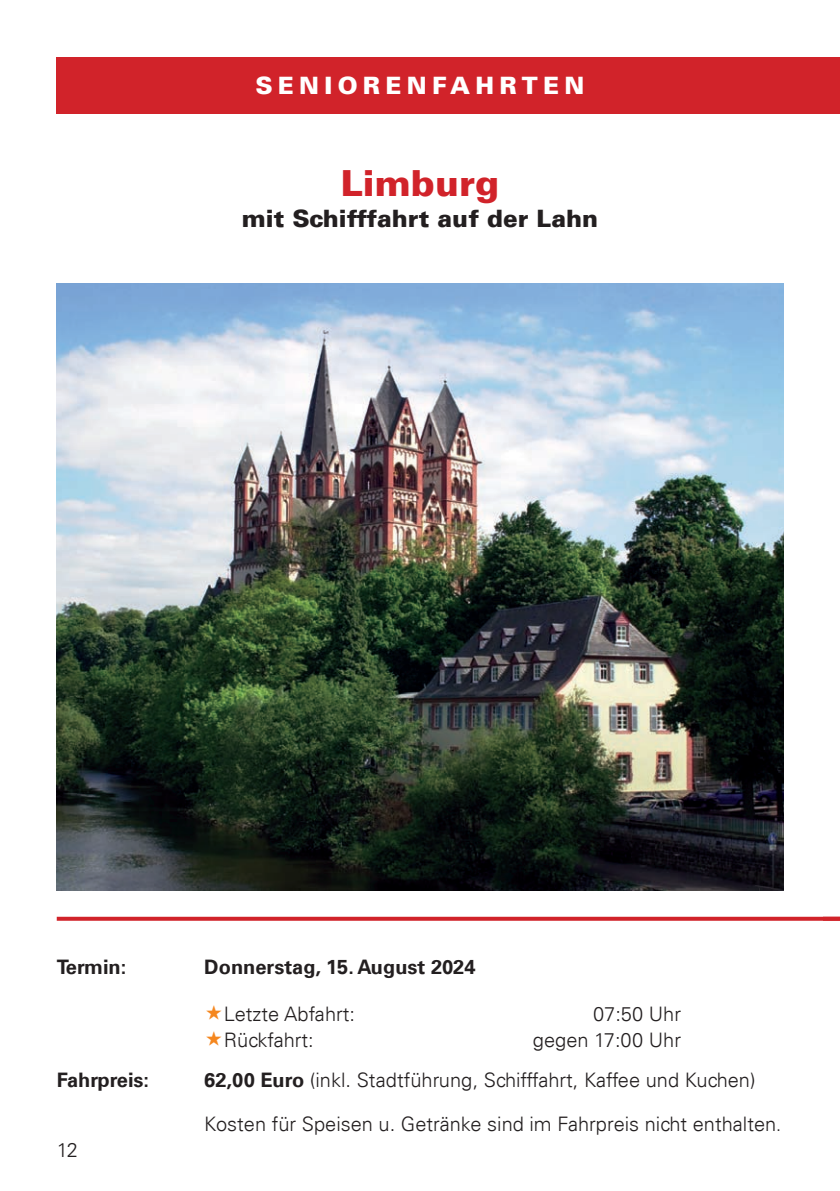
<style>
.page{position:relative;width:840px;height:1191px;background:#fff}
.page>*{position:absolute;margin:0;border:0;box-sizing:border-box;transform-origin:0 0}
.t1{font:900 36px "Univers LT";color:#d1232a}
.t2{font:900 24px "Univers LT";color:#231f20}
.t3{font:900 24px "Univers LT";letter-spacing:.22em;color:#fff}
.t4{font:300 20px/43.8px "Univers LT";color:#231f20}
.t5{font:700 20px "Univers LT";color:#231f20}
.s1{font-weight:700}
.s2{font-size:18px}
</style>
<div class="page">
<div style="left:57px;top:57px;width:782px;height:56px;background:#d1232a"></div>
<svg style="left:57px;top:916px;width:782px;height:4px;background:#d94d52"></svg>
<img style="left:57px;top:283px;width:725px;height:607px">
<p class="t3" style="left:255px;top:70px;width:330px">SENIORENFAHRTEN</p>
<h1 class="t1" style="left:341px;top:161px;width:160px">Limburg</h1>
<p class="t2" style="left:241px;top:203px;width:358px">mit Schifffahrt auf der Lahn</p>
<p class="t5" style="left:57px;top:955px;width:71px">Termin:</p>
<p class="t5" style="left:204px;top:955px;width:272px">Donnerstag, 15. August 2024</p>
<p class="t4" style="left:224px;top:991px;width:132px">Letzte Abfahrt:</p>
<p class="t4" style="left:592px;top:991px;width:89px">07:50 Uhr</p>
<p class="t4" style="left:224px;top:1018px;width:91px">Rückfahrt:</p>
<p class="t4" style="left:532px;top:1018px;width:149px">gegen 17:00 Uhr</p>
<p class="t5" style="left:57px;top:1068px;width:94px">Fahrpreis:</p>
<p class="t4" style="left:204px;top:1058px;width:578px"><span class="s1">62,00 Euro</span> (inkl. Stadtführung, Schifffahrt, Kaffee und Kuchen)<br>Kosten für Speisen u. Getränke sind im Fahrpreis nicht enthalten<span class="s2">.</span></p>
<p class="t4" style="left:57px;top:1127px;width:23px">12</p>
</div>
